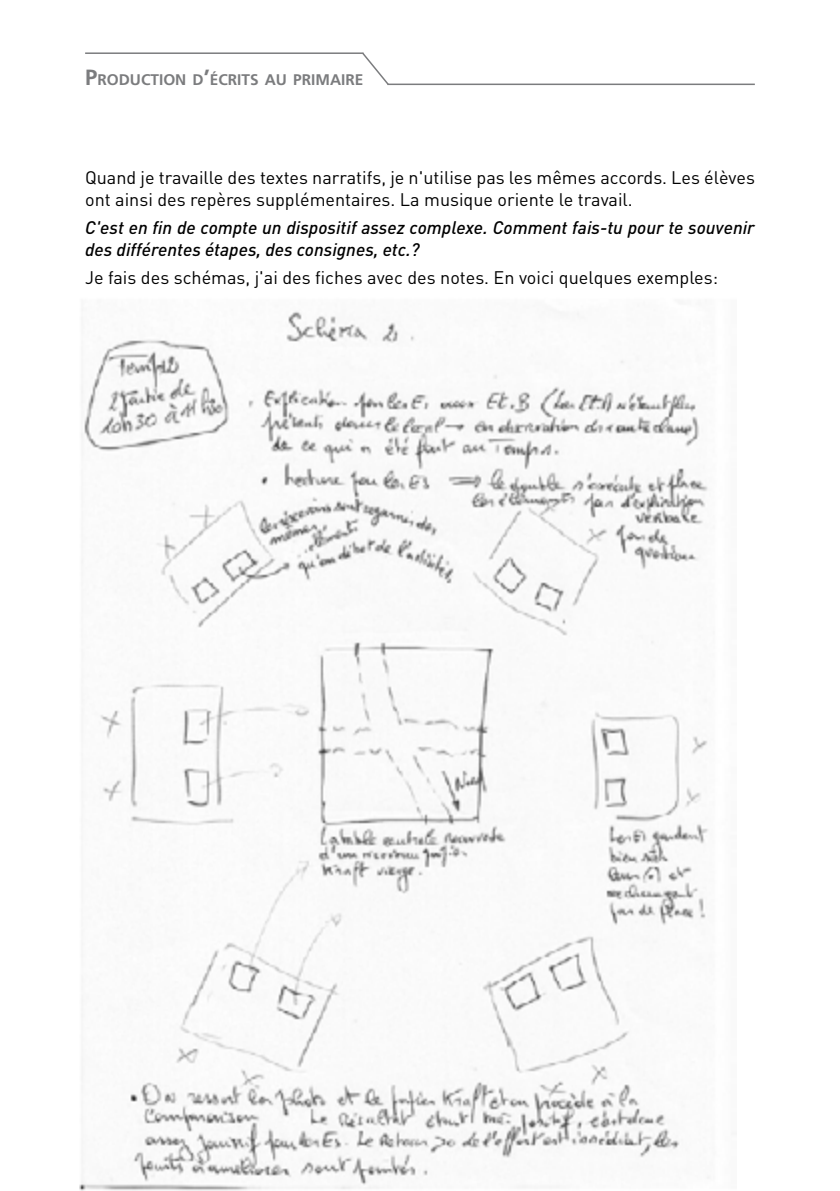
<style>
.page{position:relative;width:840px;height:1191px;background:#fff}
.page>*{position:absolute;margin:0;border:0;box-sizing:border-box;transform-origin:0 0}
.t1{font:18px/22px "DIN";color:#000}
.t2{font:italic 500 18px/22px "DIN";color:#000}
.t3{font:700 15.4px "Frutiger LT Std";color:#7b7c7e}
.s1{font-size:22px}
</style>
<div class="page">
<hr style="left:387px;top:84px;width:367px;height:1px;background:#7b7c7e">
<svg style="left:362px;top:52px;width:28px;height:33px"></svg>
<hr style="left:85px;top:52px;width:278px;height:2px;background:#7b7c7e">
<img style="left:79px;top:311px;width:630px;height:880px">
<p class="t3" style="left:85px;top:71px;width:279px"><span class="s1">P</span>RODUCTION D<span class="s1">’</span>ÉCRITS AU PRIMAIRE</p>
<p class="t1" style="left:85px;top:167px;width:671px">Quand je travaille des textes narratifs, je n'utilise pas les mêmes accords. Les élèves ont ainsi des repères supplémentaires. La musique oriente le travail.</p>
<p class="t2" style="left:85px;top:216px;width:670px">C'est en fin de compte un dispositif assez complexe. Comment fais-tu pour te souvenir des différentes étapes, des consignes, etc.?</p>
<p class="t1" style="left:85px;top:267px;width:634px">Je fais des schémas, j'ai des fiches avec des notes. En voici quelques exemples:</p>
</div>
